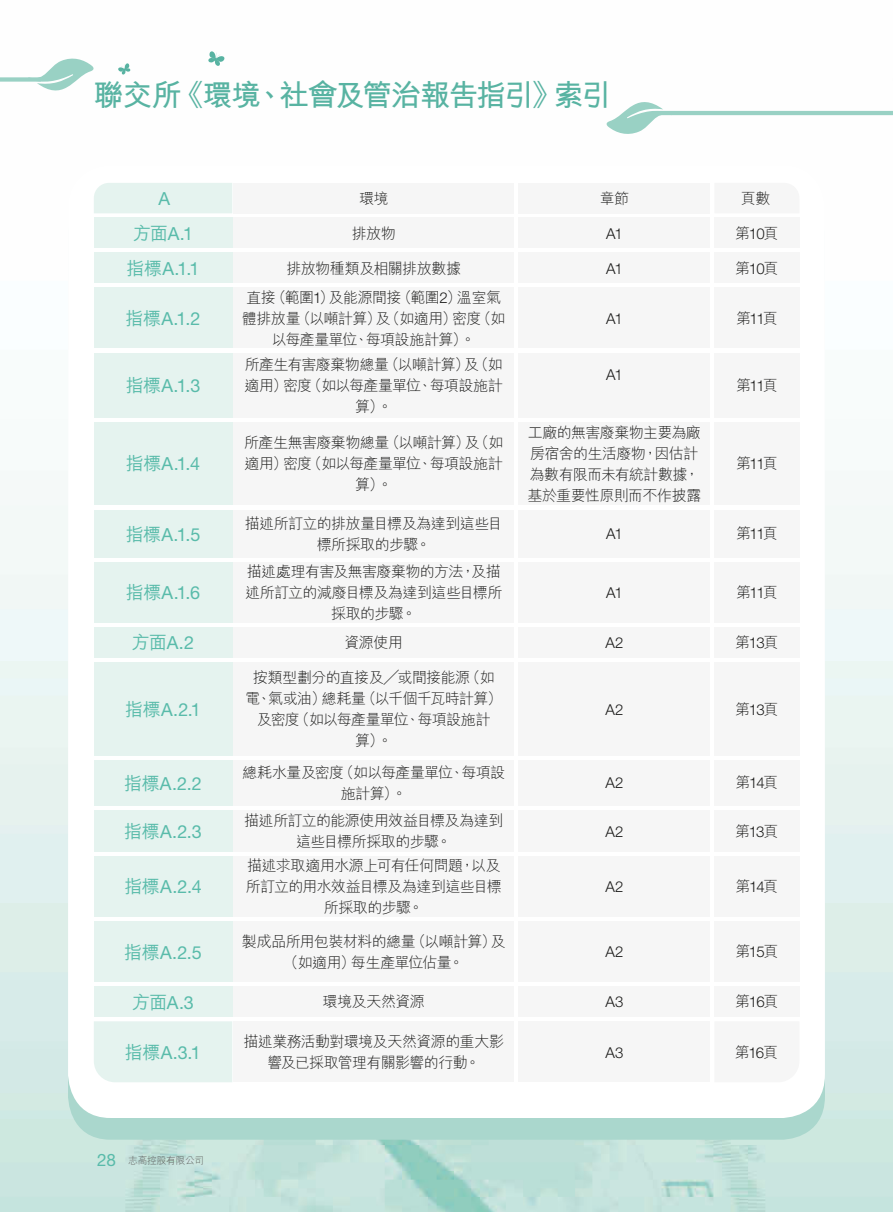
<style>
.page{position:relative;width:893px;height:1212px;background:#fff}
.page>*{position:absolute;margin:0;border:0;box-sizing:border-box;transform-origin:0 0}
.t1{font:700 30px "M Hei HK";letter-spacing:-.045em;color:#58b3a2}
.t2{font:18px/34.8px "Helvetica Neue LT Std";color:#59bbaa;text-align:center}
.t3{font:300 15px/21px "M Hei HK";letter-spacing:-.04em;color:#1c1c1b;text-align:center}
.t4{font:300 15px "Helvetica Neue LT Std";color:#1c1c1b}
.t5{font:300 9.75px "M Hei HK";letter-spacing:-.025em;color:#575756}
.s1{font-family:"M Hei HK";font-weight:500}
.s2{font-family:"Helvetica Neue LT Std"}
.s3{font-family:"Helvetica Neue LT Std";font-weight:400;font-size:17.1px;color:#59bbaa}
</style>
<div class="page">
<svg style="left:208px;top:51px;width:17px;height:15px"></svg>
<svg style="left:118px;top:63px;width:13px;height:12px"></svg>
<svg style="left:606px;top:102px;width:67px;height:32px"></svg>
<hr style="left:659px;top:111px;width:234px;height:4px;background:#99d1c4">
<svg style="left:37px;top:58px;width:57px;height:33px"></svg>
<div style="left:0;top:77px;width:41px;height:5px;background:#99d1c4"></div>
<div style="left:68px;top:191px;width:757px;height:949px;background:#aad7cd;border-radius:43px"></div>
<div style="left:68px;top:165px;width:757px;height:953px;background:#fff;border-radius:43px"></div>
<div style="left:94px;top:183px;width:138px;height:30px;background:#e5f3ef"></div>
<div style="left:94px;top:218px;width:138px;height:30px;background:#e5f3ef"></div>
<div style="left:233px;top:183px;width:281px;height:30px;background:#f6f6f6"></div>
<div style="left:519px;top:183px;width:191px;height:30px;background:#f6f6f6"></div>
<div style="left:233px;top:218px;width:281px;height:30px;background:#f6f6f6"></div>
<div style="left:519px;top:218px;width:191px;height:30px;background:#f6f6f6"></div>
<div style="left:714px;top:218px;width:85px;height:30px;background:#f6f6f6"></div>
<div style="left:94px;top:252px;width:138px;height:31px;background:#e5f3ef"></div>
<div style="left:94px;top:287px;width:138px;height:61px;background:#e5f3ef"></div>
<div style="left:94px;top:353px;width:138px;height:64px;background:#e5f3ef"></div>
<div style="left:94px;top:422px;width:138px;height:83px;background:#e5f3ef"></div>
<div style="left:94px;top:510px;width:138px;height:48px;background:#e5f3ef"></div>
<div style="left:94px;top:562px;width:138px;height:61px;background:#e5f3ef"></div>
<div style="left:94px;top:627px;width:138px;height:31px;background:#e5f3ef"></div>
<div style="left:94px;top:662px;width:138px;height:93px;background:#e5f3ef"></div>
<div style="left:233px;top:252px;width:281px;height:31px;background:#f6f6f6"></div>
<div style="left:519px;top:252px;width:191px;height:31px;background:#f6f6f6"></div>
<div style="left:233px;top:287px;width:281px;height:61px;background:#f6f6f6"></div>
<div style="left:519px;top:287px;width:191px;height:61px;background:#f6f6f6"></div>
<div style="left:233px;top:353px;width:281px;height:64px;background:#f6f6f6"></div>
<div style="left:519px;top:353px;width:191px;height:64px;background:#f6f6f6"></div>
<div style="left:233px;top:422px;width:281px;height:83px;background:#f6f6f6"></div>
<div style="left:519px;top:422px;width:191px;height:83px;background:#f6f6f6"></div>
<div style="left:233px;top:510px;width:281px;height:48px;background:#f6f6f6"></div>
<div style="left:519px;top:510px;width:191px;height:48px;background:#f6f6f6"></div>
<div style="left:233px;top:562px;width:281px;height:61px;background:#f6f6f6"></div>
<div style="left:519px;top:562px;width:191px;height:61px;background:#f6f6f6"></div>
<div style="left:233px;top:627px;width:281px;height:31px;background:#f6f6f6"></div>
<div style="left:519px;top:627px;width:191px;height:31px;background:#f6f6f6"></div>
<div style="left:233px;top:662px;width:281px;height:93px;background:#f6f6f6"></div>
<div style="left:519px;top:662px;width:191px;height:93px;background:#f6f6f6"></div>
<div style="left:714px;top:252px;width:85px;height:31px;background:#f6f6f6"></div>
<div style="left:714px;top:287px;width:85px;height:61px;background:#f6f6f6"></div>
<div style="left:714px;top:353px;width:85px;height:64px;background:#f6f6f6"></div>
<div style="left:714px;top:422px;width:85px;height:83px;background:#f6f6f6"></div>
<div style="left:714px;top:510px;width:85px;height:48px;background:#f6f6f6"></div>
<div style="left:714px;top:562px;width:85px;height:61px;background:#f6f6f6"></div>
<div style="left:714px;top:627px;width:85px;height:31px;background:#f6f6f6"></div>
<div style="left:714px;top:662px;width:85px;height:93px;background:#f6f6f6"></div>
<div style="left:94px;top:760px;width:138px;height:46px;background:#e5f3ef"></div>
<div style="left:94px;top:810px;width:138px;height:41px;background:#e5f3ef"></div>
<div style="left:94px;top:1021px;width:138px;height:61px;background:#e5f3ef"></div>
<div style="left:94px;top:856px;width:138px;height:61px;background:#e5f3ef"></div>
<div style="left:94px;top:921px;width:138px;height:61px;background:#e5f3ef"></div>
<div style="left:94px;top:986px;width:138px;height:31px;background:#e5f3ef"></div>
<div style="left:233px;top:760px;width:281px;height:46px;background:#f6f6f6"></div>
<div style="left:519px;top:760px;width:191px;height:46px;background:#f6f6f6"></div>
<div style="left:233px;top:810px;width:281px;height:41px;background:#f6f6f6"></div>
<div style="left:519px;top:810px;width:191px;height:41px;background:#f6f6f6"></div>
<div style="left:233px;top:1021px;width:281px;height:61px;background:#f6f6f6"></div>
<div style="left:519px;top:1021px;width:191px;height:61px;background:#f6f6f6"></div>
<div style="left:233px;top:856px;width:281px;height:61px;background:#f6f6f6"></div>
<div style="left:519px;top:856px;width:191px;height:61px;background:#f6f6f6"></div>
<div style="left:233px;top:921px;width:281px;height:61px;background:#f6f6f6"></div>
<div style="left:519px;top:921px;width:191px;height:61px;background:#f6f6f6"></div>
<div style="left:233px;top:986px;width:281px;height:31px;background:#f6f6f6"></div>
<div style="left:519px;top:986px;width:191px;height:31px;background:#f6f6f6"></div>
<div style="left:714px;top:760px;width:85px;height:46px;background:#f6f6f6"></div>
<div style="left:714px;top:810px;width:85px;height:41px;background:#f6f6f6"></div>
<div style="left:714px;top:856px;width:85px;height:61px;background:#f6f6f6"></div>
<div style="left:714px;top:921px;width:85px;height:61px;background:#f6f6f6"></div>
<div style="left:714px;top:986px;width:85px;height:31px;background:#f6f6f6"></div>
<h1 class="t1" style="left:94px;top:73px;width:519px">聯交所《環境、社會及管治報告指引》索引</h1>
<p class="t2" style="left:133px;top:181px;width:62px">A<br><span class="s1">方面</span>A.1</p>
<p class="t3" style="left:359px;top:187px;width:31px">環境</p>
<p class="t3" style="left:600px;top:187px;width:31px">章節</p>
<p class="t3" style="left:352px;top:222px;width:45px">排放物</p>
<p class="t4" style="left:606px;top:224px;width:18px">A1</p>
<p class="t2" style="left:127px;top:251px;width:74px"><span class="s1">指標</span>A.1.1</p>
<p class="t2" style="left:126px;top:301px;width:77px"><span class="s1">指標</span>A.1.2</p>
<p class="t3" style="left:286px;top:257px;width:176px">排放物種類及相關排放數據</p>
<p class="t4" style="left:606px;top:259px;width:18px">A1</p>
<p class="t3" style="left:242px;top:286px;width:265px">直接（範圍<span class="s2">1</span>）及能源間接（範圍<span class="s2">2</span>）溫室氣體排放量（以噸計算）及（如適用）密度（如以每產量單位、每項設施計算）。</p>
<p class="t4" style="left:606px;top:309px;width:18px">A1</p>
<p class="t2" style="left:126px;top:368px;width:76px"><span class="s1">指標</span>A.1.3</p>
<p class="t3" style="left:244px;top:353px;width:260px">所產生有害廢棄物總量（以噸計算）及（如適用）密度（如以每產量單位、每項設施計算）。</p>
<p class="t4" style="left:606px;top:366px;width:18px">A1</p>
<p class="t2" style="left:126px;top:446px;width:76px"><span class="s1">指標</span>A.1.4</p>
<p class="t2" style="left:126px;top:516px;width:76px"><span class="s1">指標</span>A.1.5</p>
<p class="t3" style="left:244px;top:432px;width:261px">所產生無害廢棄物總量（以噸計算）及（如適用）密度（如以每產量單位、每項設施計算）。</p>
<p class="t3" style="left:527px;top:421px;width:175px;text-align:left">工廠的無害廢棄物主要為廠房宿舍的生活廢物，因估計為數有限而未有統計數據，基於重要性原則而不作披露</p>
<p class="t3" style="left:245px;top:512px;width:260px">描述所訂立的排放量目標及為達到這些目標所採取的步驟。</p>
<p class="t4" style="left:606px;top:525px;width:18px">A1</p>
<p class="t2" style="left:126px;top:575px;width:76px"><span class="s1">指標</span>A.1.6</p>
<p class="t2" style="left:132px;top:625px;width:64px"><span class="s1">方面</span>A.2</p>
<p class="t2" style="left:125px;top:692px;width:77px"><span class="s1">指標</span>A.2.1</p>
<p class="t3" style="left:245px;top:560px;width:259px">描述處理有害及無害廢棄物的方法，及描述所訂立的減廢目標及為達到這些目標所採取的步驟。</p>
<p class="t4" style="left:606px;top:584px;width:18px">A1</p>
<p class="t3" style="left:344px;top:632px;width:60px">資源使用</p>
<p class="t4" style="left:605px;top:634px;width:20px">A2</p>
<p class="t3" style="left:245px;top:666px;width:258px">按類型劃分的直接及╱或間接能源（如電、氣或油）總耗量（以千個千瓦時計算）及密度（如以每產量單位、每項設施計<br>算）。</p>
<p class="t4" style="left:605px;top:700px;width:20px">A2</p>
<p class="t2" style="left:124px;top:765px;width:79px"><span class="s1">指標</span>A.2.2</p>
<p class="t2" style="left:124px;top:814px;width:79px"><span class="s1">指標</span>A.2.3</p>
<p class="t3" style="left:242px;top:761px;width:264px">總耗水量及密度（如以每產量單位、每項設施計算）。</p>
<p class="t3" style="left:244px;top:809px;width:261px">描述所訂立的能源使用效益目標及為達到這些目標所採取的步驟。</p>
<p class="t4" style="left:605px;top:774px;width:20px">A2</p>
<p class="t4" style="left:605px;top:822px;width:20px">A2</p>
<p class="t2" style="left:124px;top:869px;width:79px"><span class="s1">指標</span>A.2.4</p>
<p class="t3" style="left:246px;top:854px;width:258px">描述求取適用水源上可有任何問題，以及所訂立的用水效益目標及為達到這些目標所採取的步驟。</p>
<p class="t4" style="left:605px;top:877px;width:20px">A2</p>
<p class="t2" style="left:124px;top:934px;width:79px"><span class="s1">指標</span>A.2.5</p>
<p class="t2" style="left:132px;top:984px;width:63px"><span class="s1">方面</span>A.3</p>
<p class="t3" style="left:242px;top:930px;width:265px">製成品所用包裝材料的總量（以噸計算）及（如適用）每生產單位佔量。</p>
<p class="t4" style="left:605px;top:943px;width:20px">A2</p>
<p class="t3" style="left:323px;top:991px;width:104px">環境及天然資源</p>
<p class="t4" style="left:605px;top:993px;width:19px">A3</p>
<p class="t2" style="left:125px;top:1035px;width:77px"><span class="s1">指標</span>A.3.1</p>
<p class="t3" style="left:243px;top:1030px;width:262px">描述業務活動對環境及天然資源的重大影響及已採取管理有關影響的行動。</p>
<p class="t4" style="left:605px;top:1043px;width:19px">A3</p>
<p class="t5" style="left:97px;top:1153px;width:108px"><span class="s3">28</span> 志高控股有限公司</p>
<p class="t3" style="left:741px;top:187px;width:31px">頁數</p>
<p class="t3" style="left:735px;top:222px;width:45px">第<span class="s2">10</span>頁</p>
<p class="t3" style="left:735px;top:257px;width:45px">第<span class="s2">10</span>頁</p>
<p class="t3" style="left:736px;top:307px;width:43px">第<span class="s2">11</span>頁</p>
<p class="t3" style="left:736px;top:374px;width:43px">第<span class="s2">11</span>頁</p>
<p class="t3" style="left:736px;top:453px;width:43px">第<span class="s2">11</span>頁</p>
<p class="t3" style="left:736px;top:523px;width:43px">第<span class="s2">11</span>頁</p>
<p class="t3" style="left:736px;top:581px;width:43px">第<span class="s2">11</span>頁</p>
<p class="t3" style="left:735px;top:632px;width:45px">第<span class="s2">13</span>頁</p>
<p class="t3" style="left:735px;top:698px;width:45px">第<span class="s2">13</span>頁</p>
<p class="t3" style="left:735px;top:772px;width:44px">第<span class="s2">14</span>頁</p>
<p class="t3" style="left:735px;top:820px;width:45px">第<span class="s2">13</span>頁</p>
<p class="t3" style="left:735px;top:875px;width:44px">第<span class="s2">14</span>頁</p>
<p class="t3" style="left:735px;top:941px;width:45px">第<span class="s2">15</span>頁</p>
<p class="t3" style="left:735px;top:991px;width:45px">第<span class="s2">16</span>頁</p>
<p class="t3" style="left:735px;top:1041px;width:45px">第<span class="s2">16</span>頁</p>
</div>
